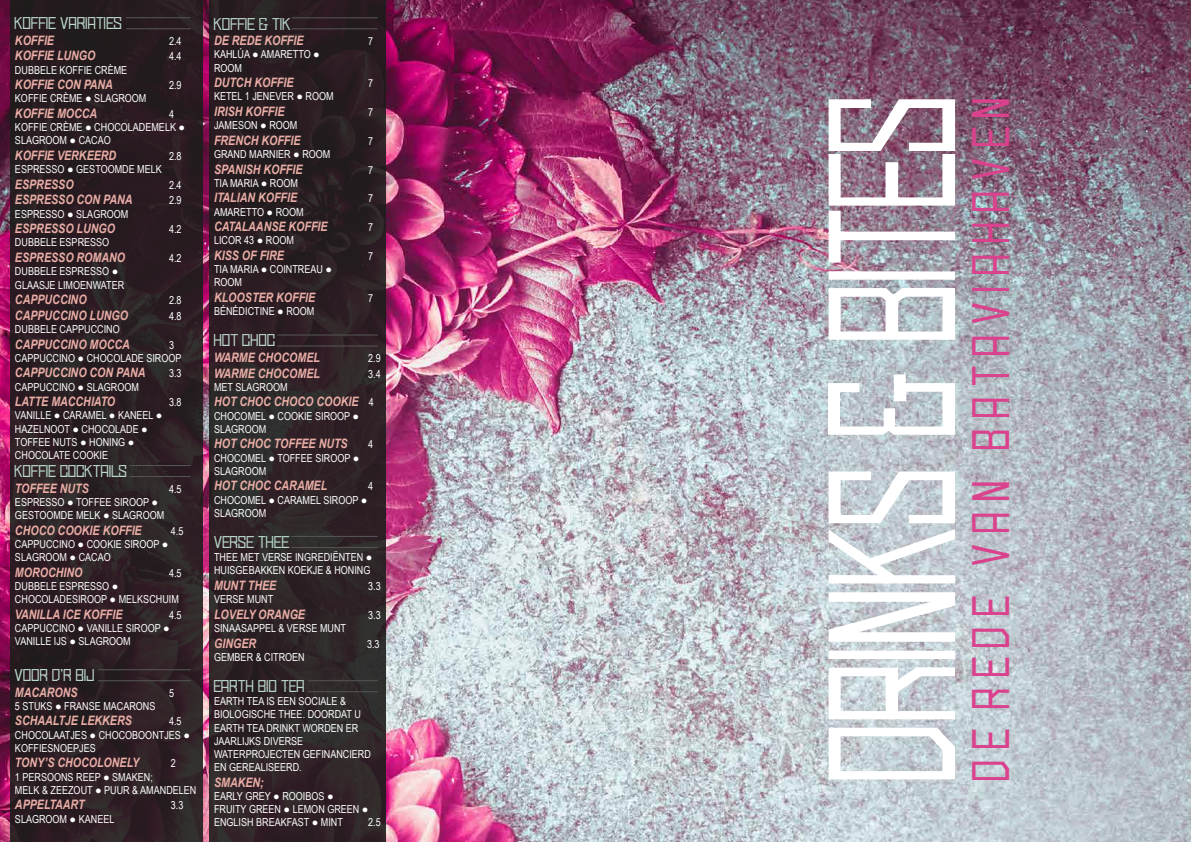
<style>
.page{position:relative;width:1191px;height:842px;background:#fff}
.page>*{position:absolute;margin:0;border:0;box-sizing:border-box;transform-origin:0 0}
.t1{font:158px "Simply Square JL";color:#fff;scale:.69 1}
.t2{font:46.3px "Simply Square JL";color:#da428d;scale:.83 1}
.t3{font:15px "Simply Square JL";color:#bad7ca}
.t4{font:italic 700 13px "Arial Narrow";color:#eaada6}
.t5{font:11px/13.2px "Arial Narrow";color:#fff}
.s1{font-weight:400;font-style:normal;font-size:11px;color:#fff}
</style>
<div class="page">
<img style="left:0;top:0;width:1191px;height:842px">
<svg style="left:10px;top:0;width:193px;height:842px;background:#2a1e22"></svg>
<hr style="left:126px;top:17px;width:64px;height:1px;background:#575756">
<hr style="left:126px;top:28px;width:64px;height:1px;background:#575756">
<hr style="left:129px;top:465px;width:62px;height:1px;background:#575756">
<hr style="left:129px;top:476px;width:62px;height:1px;background:#575756">
<hr style="left:98px;top:669px;width:93px;height:1px;background:#575756">
<hr style="left:98px;top:680px;width:93px;height:1px;background:#575756">
<div style="left:210px;top:0;width:176px;height:842px;background:linear-gradient(to bottom,#281c21,#31282a)"></div>
<hr style="left:291px;top:536px;width:87px;height:1px;background:#575756">
<hr style="left:291px;top:547px;width:87px;height:1px;background:#575756">
<hr style="left:308px;top:680px;width:70px;height:1px;background:#575756">
<hr style="left:308px;top:691px;width:70px;height:1px;background:#575756">
<hr style="left:277px;top:334px;width:101px;height:2px;background:#575756">
<hr style="left:277px;top:346px;width:101px;height:1px;background:#575756">
<hr style="left:292px;top:17px;width:86px;height:1px;background:#575756">
<hr style="left:292px;top:28px;width:86px;height:1px;background:#575756">
<h3 class="t3" style="left:15px;top:17px;width:109px">KOFFIE VARIATIES</h3>
<p class="t4" style="left:15px;top:30px;width:41px">KOFFIE</p>
<p class="t5" style="left:169px;top:34px;width:14px">2.4</p>
<p class="t4" style="left:15px;top:46px;width:82px">KOFFIE LUNGO</p>
<p class="t5" style="left:169px;top:50px;width:14px">4.4</p>
<p class="t5" style="left:15px;top:63px;width:114px">DUBBELE KOFFIE CRÈME</p>
<p class="t4" style="left:15px;top:75px;width:99px">KOFFIE CON PANA</p>
<p class="t5" style="left:169px;top:78px;width:14px">2.9</p>
<p class="t5" style="left:15px;top:92px;width:133px">KOFFIE CRÈME ● SLAGROOM</p>
<p class="t4" style="left:15px;top:104px;width:84px">KOFFIE MOCCA</p>
<p class="t5" style="left:15px;top:107px;width:172px;text-indent:154px">4<br>KOFFIE CRÈME ● CHOCOLADEMELK ●<br>SLAGROOM ● CACAO</p>
<p class="t4" style="left:15px;top:146px;width:103px">KOFFIE VERKEERD</p>
<p class="t5" style="left:169px;top:149px;width:14px">2.8</p>
<p class="t5" style="left:15px;top:162px;width:148px">ESPRESSO ● GESTOOMDE MELK</p>
<p class="t4" style="left:15px;top:174px;width:60px">ESPRESSO</p>
<p class="t5" style="left:169px;top:178px;width:14px">2.4</p>
<p class="t4" style="left:15px;top:190px;width:119px">ESPRESSO CON PANA</p>
<p class="t5" style="left:169px;top:194px;width:14px">2.9</p>
<p class="t5" style="left:15px;top:207px;width:115px">ESPRESSO ● SLAGROOM</p>
<p class="t4" style="left:15px;top:219px;width:102px">ESPRESSO LUNGO</p>
<p class="t5" style="left:169px;top:222px;width:14px">4.2</p>
<p class="t5" style="left:15px;top:236px;width:96px">DUBBELE ESPRESSO</p>
<p class="t4" style="left:15px;top:248px;width:112px">ESPRESSO ROMANO</p>
<p class="t5" style="left:169px;top:251px;width:14px">4.2</p>
<p class="t5" style="left:15px;top:264px;width:111px">DUBBELE ESPRESSO ●<br>GLAASJE LIMOENWATER</p>
<p class="t4" style="left:15px;top:290px;width:73px">CAPPUCCINO</p>
<p class="t5" style="left:169px;top:293px;width:14px">2.8</p>
<p class="t4" style="left:15px;top:305px;width:115px">CAPPUCCINO LUNGO</p>
<p class="t5" style="left:169px;top:309px;width:14px">4.8</p>
<p class="t5" style="left:15px;top:322px;width:106px">DUBBELE CAPPUCCINO</p>
<p class="t4" style="left:15px;top:334px;width:116px">CAPPUCCINO MOCCA</p>
<p class="t5" style="left:15px;top:338px;width:168px;text-indent:154px">3<br>CAPPUCCINO ● CHOCOLADE SIROOP</p>
<p class="t4" style="left:15px;top:363px;width:132px">CAPPUCCINO CON PANA</p>
<p class="t5" style="left:169px;top:366px;width:14px">3.3</p>
<p class="t5" style="left:15px;top:380px;width:125px">CAPPUCCINO ● SLAGROOM</p>
<p class="t4" style="left:15px;top:392px;width:102px">LATTE MACCHIATO</p>
<p class="t5" style="left:169px;top:395px;width:14px">3.8</p>
<p class="t5" style="left:15px;top:408px;width:149px">VANILLE ● CARAMEL ● KANEEL ●<br>HAZELNOOT ● CHOCOLADE ●<br>TOFFEE NUTS ● HONING ●<br>CHOCOLATE COOKIE</p>
<h3 class="t3" style="left:15px;top:465px;width:114px">KOFFIE COCKTAILS</h3>
<p class="t4" style="left:15px;top:478px;width:75px">TOFFEE NUTS</p>
<p class="t5" style="left:169px;top:482px;width:14px">4.5</p>
<p class="t5" style="left:15px;top:495px;width:151px">ESPRESSO ● TOFFEE SIROOP ●<br>GESTOOMDE MELK ● SLAGROOM</p>
<p class="t4" style="left:15px;top:520px;width:128px">CHOCO COOKIE KOFFIE</p>
<p class="t5" style="left:171px;top:524px;width:14px">4.5</p>
<p class="t5" style="left:15px;top:537px;width:155px">CAPPUCCINO ● COOKIE SIROOP ●<br>SLAGROOM ● CACAO</p>
<p class="t4" style="left:15px;top:562px;width:69px">MOROCHINO</p>
<p class="t5" style="left:169px;top:566px;width:14px">4.5</p>
<p class="t5" style="left:15px;top:579px;width:165px">DUBBELE ESPRESSO ●<br>CHOCOLADESIROOP ● MELKSCHUIM</p>
<p class="t4" style="left:15px;top:604px;width:109px">VANILLA ICE KOFFIE</p>
<p class="t5" style="left:15px;top:608px;width:168px;text-indent:154px">4.5<br>CAPPUCCINO ● VANILLE SIROOP ●<br>VANILLE IJS ● SLAGROOM</p>
<h3 class="t3" style="left:15px;top:669px;width:82px">VOOR D'R BIJ</h3>
<p class="t4" style="left:15px;top:682px;width:64px">MACARONS</p>
<p class="t5" style="left:169px;top:686px;width:7px">5</p>
<p class="t5" style="left:15px;top:699px;width:142px">5 STUKS ● FRANSE MACARONS</p>
<p class="t4" style="left:15px;top:711px;width:118px">SCHAALTJE LEKKERS</p>
<p class="t5" style="left:15px;top:714px;width:177px;text-indent:154px">4.5<br>CHOCOLAATJES ● CHOCOBOONTJES ●<br>KOFFIESNOEPJES</p>
<p class="t4" style="left:15px;top:753px;width:126px">TONY’S CHOCOLONELY</p>
<p class="t5" style="left:171px;top:756px;width:7px">2</p>
<p class="t5" style="left:15px;top:770px;width:183px">1 PERSOONS REEP ● SMAKEN;<br>MELK &amp; ZEEZOUT ● PUUR &amp; AMANDELEN</p>
<p class="t4" style="left:15px;top:795px;width:71px">APPELTAART</p>
<p class="t5" style="left:171px;top:798px;width:14px">3.3</p>
<p class="t5" style="left:15px;top:812px;width:101px">SLAGROOM ● KANEEL</p>
<h3 class="t3" style="left:214px;top:17px;width:79px">KOFFIE &amp; TIK</h3>
<p class="t4" style="left:214px;top:31px;width:91px">DE REDE KOFFIE</p>
<p class="t5" style="left:368px;top:34px;width:7px">7</p>
<p class="t5" style="left:214px;top:47px;width:107px">KAHLÚA ● AMARETTO ●<br>ROOM</p>
<p class="t4" style="left:214px;top:73px;width:81px">DUTCH KOFFIE</p>
<p class="t5" style="left:368px;top:76px;width:7px">7</p>
<p class="t5" style="left:214px;top:89px;width:121px">KETEL 1 JENEVER ● ROOM</p>
<p class="t4" style="left:214px;top:102px;width:72px">IRISH KOFFIE</p>
<p class="t5" style="left:368px;top:105px;width:7px">7</p>
<p class="t5" style="left:214px;top:118px;width:85px">JAMESON ● ROOM</p>
<p class="t4" style="left:214px;top:130px;width:88px">FRENCH KOFFIE</p>
<p class="t5" style="left:368px;top:134px;width:7px">7</p>
<p class="t5" style="left:214px;top:147px;width:118px">GRAND MARNIER ● ROOM</p>
<p class="t4" style="left:214px;top:159px;width:90px">SPANISH KOFFIE</p>
<p class="t5" style="left:368px;top:163px;width:7px">7</p>
<p class="t5" style="left:214px;top:176px;width:85px">TIA MARIA ● ROOM</p>
<p class="t4" style="left:214px;top:188px;width:85px">ITALIAN KOFFIE</p>
<p class="t5" style="left:368px;top:191px;width:7px">7</p>
<p class="t5" style="left:214px;top:205px;width:91px">AMARETTO ● ROOM</p>
<p class="t4" style="left:214px;top:217px;width:115px">CATALAANSE KOFFIE</p>
<p class="t5" style="left:368px;top:220px;width:7px">7</p>
<p class="t5" style="left:214px;top:233px;width:81px">LICOR 43 ● ROOM</p>
<p class="t4" style="left:214px;top:246px;width:71px">KISS OF FIRE</p>
<p class="t5" style="left:368px;top:249px;width:7px">7</p>
<p class="t5" style="left:214px;top:262px;width:120px">TIA MARIA ● COINTREAU ●<br>ROOM</p>
<p class="t4" style="left:214px;top:288px;width:103px">KLOOSTER KOFFIE</p>
<p class="t5" style="left:368px;top:291px;width:7px">7</p>
<p class="t5" style="left:214px;top:304px;width:102px">BÉNÉDICTINE ● ROOM</p>
<h3 class="t3" style="left:214px;top:334px;width:63px">HOT CHOC</h3>
<p class="t4" style="left:214px;top:348px;width:107px">WARME CHOCOMEL</p>
<p class="t5" style="left:368px;top:351px;width:14px">2.9</p>
<p class="t4" style="left:214px;top:363px;width:107px">WARME CHOCOMEL</p>
<p class="t5" style="left:368px;top:367px;width:14px">3.4</p>
<p class="t5" style="left:214px;top:380px;width:75px">MET SLAGROOM</p>
<p class="t4" style="left:214px;top:392px;width:161px">HOT CHOC CHOCO COOKIE <span class="s1">4</span></p>
<p class="t5" style="left:214px;top:409px;width:147px">CHOCOMEL ● COOKIE SIROOP ●<br>SLAGROOM</p>
<p class="t4" style="left:214px;top:434px;width:135px">HOT CHOC TOFFEE NUTS</p>
<p class="t5" style="left:368px;top:437px;width:7px">4</p>
<p class="t5" style="left:214px;top:451px;width:147px">CHOCOMEL ● TOFFEE SIROOP ●<br>SLAGROOM</p>
<p class="t4" style="left:214px;top:476px;width:115px">HOT CHOC CARAMEL</p>
<p class="t5" style="left:368px;top:479px;width:7px">4</p>
<p class="t5" style="left:214px;top:493px;width:155px">CHOCOMEL ● CARAMEL SIROOP ●<br>SLAGROOM</p>
<h3 class="t3" style="left:214px;top:536px;width:77px">VERSE THEE</h3>
<p class="t5" style="left:214px;top:550px;width:160px">THEE MET VERSE INGREDIËNTEN ●<br>HUISGEBAKKEN KOEKJE &amp; HONING</p>
<p class="t4" style="left:214px;top:576px;width:64px">MUNT THEE</p>
<p class="t5" style="left:368px;top:579px;width:14px">3.3</p>
<p class="t5" style="left:214px;top:592px;width:61px">VERSE MUNT</p>
<p class="t4" style="left:214px;top:604px;width:92px">LOVELY ORANGE</p>
<p class="t5" style="left:368px;top:608px;width:14px">3.3</p>
<p class="t5" style="left:214px;top:621px;width:133px">SINAASAPPEL &amp; VERSE MUNT</p>
<p class="t4" style="left:214px;top:633px;width:44px">GINGER</p>
<p class="t5" style="left:367px;top:637px;width:14px">3.3</p>
<p class="t5" style="left:214px;top:650px;width:92px">GEMBER &amp; CITROEN</p>
<h3 class="t3" style="left:214px;top:680px;width:93px">EARTH BIO TEA</h3>
<p class="t5" style="left:214px;top:694px;width:158px">EARTH TEA IS EEN SOCIALE &amp;<br>BIOLOGISCHE THEE. DOORDAT U<br>EARTH TEA DRINKT WORDEN ER<br>JAARLIJKS DIVERSE<br>WATERPROJECTEN GEFINANCIERD<br>EN GEREALISEERD.</p>
<p class="t4" style="left:214px;top:772px;width:51px">SMAKEN;</p>
<p class="t5" style="left:214px;top:789px;width:156px">EARLY GREY ● ROOIBOS ●<br>FRUITY GREEN ● LEMON GREEN ●<br>ENGLISH BREAKFAST ● MINT</p>
<p class="t5" style="left:368px;top:815px;width:14px">2.5</p>
<h1 class="t1" style="left:825px;top:779px;width:998px;rotate:-90deg">DRINKS &amp; bites</h1>
<h2 class="t2" style="left:971px;top:780px;width:825px;rotate:-90deg">d e r e d e v a n B A T A V I A H A V E N</h2>
</div>
